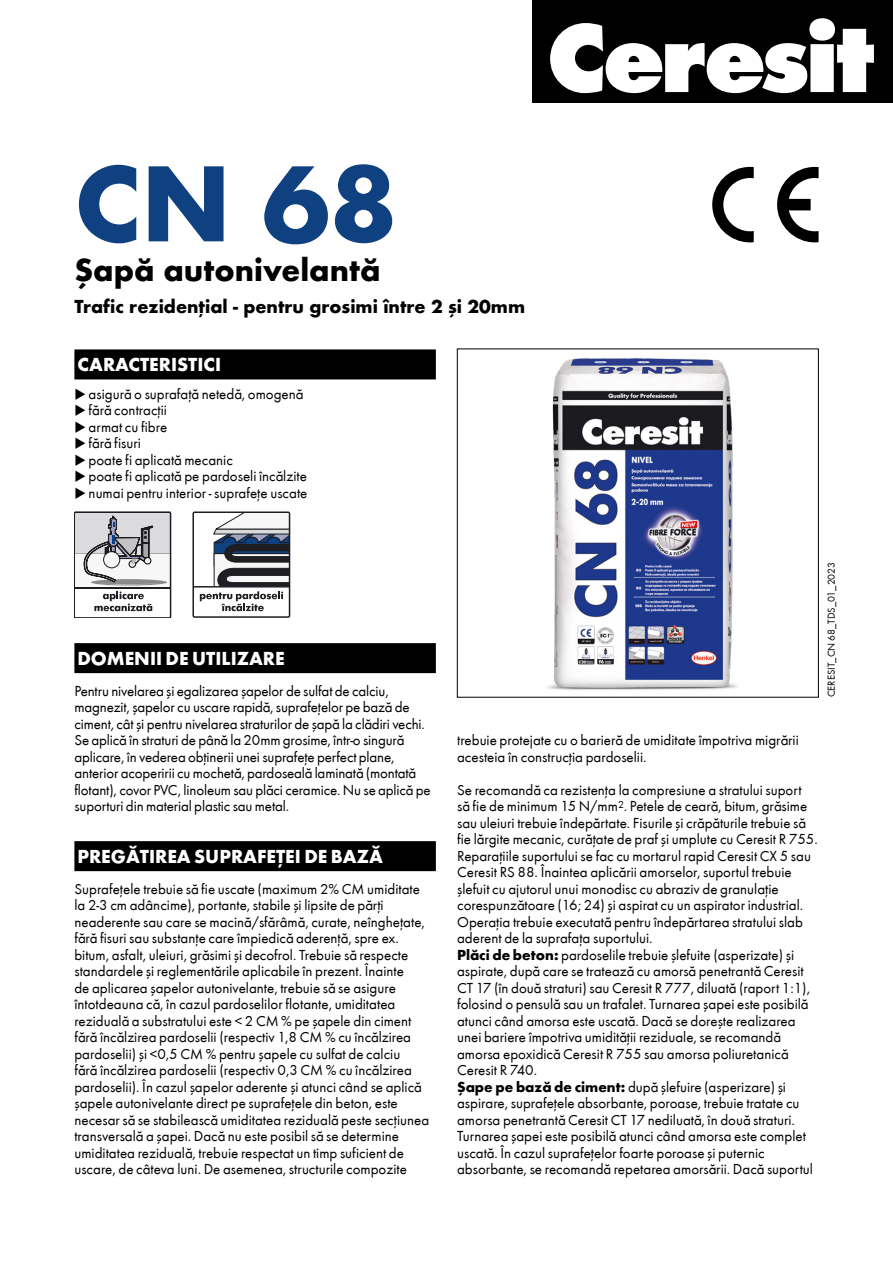
<style>
.page{position:relative;width:893px;height:1263px;background:#fff}
.page>*{position:absolute;margin:0;border:0;box-sizing:border-box;transform-origin:0 0}
.t1{font:700 112.5px "Futura TEE";color:#0f4080}
.t2{font:700 33px "Futura TEE";color:#000}
.t3{font:700 19.5px "Futura TEE";color:#fff}
.t4{font:700 19.5px "Futura TEE";color:#000}
.t5{font:15px/16.5px "Futura TEE";color:#000}
.t6{font:10.5px "Futura TEE";color:#000}
.s1{font-weight:700}
</style>
<div class="page">
<div style="left:74px;top:349px;width:362px;height:30px;background:#000"></div>
<div style="left:74px;top:643px;width:362px;height:30px;background:#000"></div>
<div style="left:74px;top:841px;width:362px;height:30px;background:#000"></div>
<img style="left:547px;top:358px;width:191px;height:332px">
<div style="left:457px;top:349px;width:362px;height:348px;border:1px solid #000"></div>
<svg style="left:712px;top:167px;width:42px;height:75px"></svg>
<svg style="left:777px;top:167px;width:42px;height:75px"></svg>
<svg style="left:75px;top:512px;width:96px;height:106px"></svg>
<svg style="left:192px;top:512px;width:98px;height:106px"></svg>
<div style="left:533px;top:0;width:360px;height:103px;background:#000"></div>
<svg style="left:550px;top:18px;width:324px;height:75px"></svg>
<h1 class="t1" style="left:74px;top:133px;width:324px">CN 68</h1>
<h2 class="t2" style="left:74px;top:249px;width:307px">Șapă autonivelantă</h2>
<h3 class="t4" style="left:74px;top:295px;width:452px">Trafic rezidențial - pentru grosimi între 2 și 20mm</h3>
<h3 class="t3" style="left:77px;top:352px;width:145px">CARACTERISTICI</h3>
<p class="t5" style="left:89px;top:385px;width:220px">asigură o suprafață netedă, omogenă fără contracții<br>armat cu fibre<br>fără fisuri<br>poate fi aplicată mecanic<br>poate fi aplicată pe pardoseli încălzite numai pentru interior - suprafețe uscate</p>
<h3 class="t3" style="left:77px;top:646px;width:209px">DOMENII DE UTILIZARE</h3>
<p class="t5" style="left:74px;top:682px;width:358px">Pentru nivelarea și egalizarea șapelor de sulfat de calciu, magnezit, șapelor cu uscare rapidă, suprafețelor pe bază de ciment, cât și pentru nivelarea straturilor de șapă la clădiri vechi.<br>Se aplică în straturi de până la 20mm grosime, într-o singură aplicare, în vederea obținerii unei suprafețe perfect plane, anterior acoperirii cu mochetă, pardoseală laminată (montată flotant), covor PVC, linoleum sau plăci ceramice. Nu se aplică pe suporturi din material plastic sau metal.</p>
<h3 class="t3" style="left:77px;top:844px;width:307px">PREGĂTIREA SUPRAFEȚEI DE BAZĂ</h3>
<p class="t5" style="left:74px;top:880px;width:356px">Suprafețele trebuie să fie uscate (maximum 2% CM umiditate la 2-3 cm adâncime), portante, stabile și lipsite de părţi neaderente sau care se macină/sfărâmă, curate, neînghețate, fără fisuri sau substanţe care împiedică aderență, spre ex. bitum, asfalt, uleiuri, grăsimi și decofrol. Trebuie să respecte standardele și reglementările aplicabile în prezent. Înainte<br>de aplicarea șapelor autonivelante, trebuie să se asigure întotdeauna că, în cazul pardoselilor flotante, umiditatea reziduală a substratului este &lt; 2 CM % pe șapele din ciment fără încălzirea pardoselii (respectiv 1,8 CM % cu încălzirea pardoselii) și &lt;0,5 CM % pentru șapele cu sulfat de calciu<br>fără încălzirea pardoselii (respectiv 0,3 CM % cu încălzirea pardoselii). În cazul șapelor aderente și atunci când se aplică șapele autonivelante direct pe suprafețele din beton, este necesar să se stabilească umiditatea reziduală peste secțiunea transversală a șapei. Dacă nu este posibil să se determine umiditatea reziduală, trebuie respectat un timp suficient de uscare, de câteva luni. De asemenea, structurile compozite</p>
<p class="t6" style="left:825px;top:697px;width:137px;rotate:-90deg">CERESIT_CN 68_TDS_01_2023</p>
<p class="t5" style="left:457px;top:732px;width:343px">trebuie protejate cu o barieră de umiditate împotriva migrării acesteia în construcția pardoselii.</p>
<p class="t5" style="left:457px;top:781px;width:362px">Se recomandă ca rezistența la compresiune a stratului suport să fie de minimum 15 N/mm<sup>2</sup>. Petele de ceară, bitum, grăsime sau uleiuri trebuie îndepărtate. Fisurile și crăpăturile trebuie să fie lărgite mecanic, curățate de praf și umplute cu Ceresit R 755.<br>Reparațiile suportului se fac cu mortarul rapid Ceresit CX 5 sau Ceresit RS 88. Înaintea aplicării amorselor, suportul trebuie șlefuit cu ajutorul unui monodisc cu abraziv de granulație corespunzătoare (16; 24) și aspirat cu un aspirator industrial.<br>Operația trebuie executată pentru îndepărtarea stratului slab aderent de la suprafața suportului.<br><span class="s1">Plăci de beton:</span> pardoselile trebuie șlefuite (asperizate) și aspirate, după care se tratează cu amorsă penetrantă Ceresit CT 17 (în două straturi) sau Ceresit R 777, diluată (raport 1:1), folosind o pensulă sau un trafalet. Turnarea șapei este posibilă atunci când amorsa este uscată. Dacă se dorește realizarea unei bariere împotriva umidității reziduale, se recomandă amorsa epoxidică Ceresit R 755 sau amorsa poliuretanică Ceresit R 740.<br><span class="s1">Șape pe bază de ciment:</span> după șlefuire (asperizare) și aspirare, suprafețele absorbante, poroase, trebuie tratate cu amorsa penetrantă Ceresit CT 17 nediluată, în două straturi.<br>Turnarea șapei este posibilă atunci când amorsa este complet uscată. În cazul suprafețelor foarte poroase și puternic absorbante, se recomandă repetarea amorsării. Dacă suportul</p>
</div>
